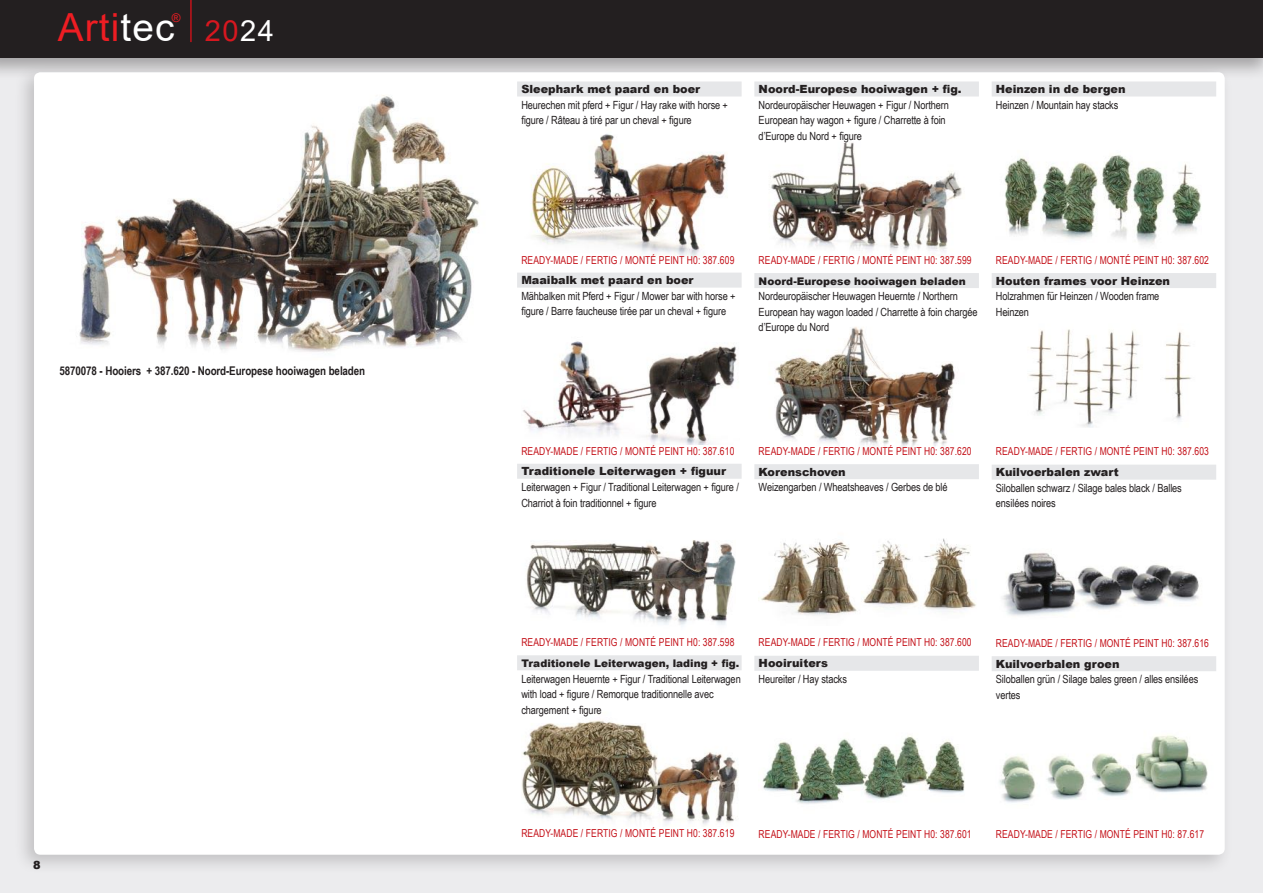
<style>
.page{position:relative;width:1263px;height:893px;background:#fff}
.page>*{position:absolute;margin:0;border:0;box-sizing:border-box;transform-origin:0 0}
.t1{font:38.7px "Arial";letter-spacing:.03em;color:#ee1d23}
.t2{font:29.1px "Arial";color:#d7171f}
.t3{font:700 12px "Arial Narrow";letter-spacing:-.01em;color:#231f20}
.t4{font:12px "Arial";color:#ee1d23}
.t5{font:11.25px/15.6px "Arial Narrow";letter-spacing:-.01em;color:#231f20}
.t6{font:900 11.25px "Arial";color:#231f20}
.t7{font:10.95px "Arial Narrow";letter-spacing:.01em;color:#c4121a;scale:.95 1}
.t8{font:900 10.5px "Arial";color:#231f20}
.s1{color:#fff}
</style>
<div class="page">
<div style="left:0;top:40px;width:1263px;height:853px;background:#ececee"></div>
<div style="left:0;top:0;width:1263px;height:80px;background:#231f20;opacity:.36"></div>
<div style="left:0;top:0;width:1263px;height:57px;background:#231f20"></div>
<hr style="left:190px;top:0;width:2px;height:42px;background:#c4121a">
<div style="left:14px;top:64px;width:1219px;height:811px;background:#231f20;opacity:.21"></div>
<div style="left:34px;top:72px;width:1191px;height:783px;background:#fff;border-radius:6px"></div>
<div style="left:517px;top:81px;width:225px;height:15px;background:#e6e7e9"></div>
<div style="left:517px;top:273px;width:225px;height:15px;background:#e6e7e9"></div>
<div style="left:517px;top:464px;width:225px;height:15px;background:#e6e7e9"></div>
<div style="left:517px;top:655px;width:225px;height:15px;background:#e6e7e9"></div>
<img style="left:530px;top:134px;width:197px;height:124px">
<img style="left:523px;top:341px;width:214px;height:104px">
<img style="left:526px;top:540px;width:209px;height:85px">
<img style="left:522px;top:720px;width:216px;height:105px">
<div style="left:754px;top:81px;width:225px;height:15px;background:#e6e7e9"></div>
<div style="left:754px;top:273px;width:225px;height:15px;background:#e6e7e9"></div>
<div style="left:754px;top:464px;width:225px;height:15px;background:#e6e7e9"></div>
<div style="left:754px;top:656px;width:225px;height:15px;background:#e6e7e9"></div>
<img style="left:770px;top:142px;width:192px;height:110px">
<img style="left:775px;top:326px;width:180px;height:122px">
<img style="left:760px;top:538px;width:216px;height:78px">
<img style="left:762px;top:736px;width:203px;height:68px">
<div style="left:992px;top:81px;width:224px;height:15px;background:#e6e7e9"></div>
<div style="left:992px;top:273px;width:224px;height:15px;background:#e6e7e9"></div>
<div style="left:992px;top:465px;width:224px;height:15px;background:#e6e7e9"></div>
<div style="left:992px;top:656px;width:224px;height:15px;background:#e6e7e9"></div>
<img style="left:1004px;top:155px;width:197px;height:89px">
<img style="left:1028px;top:329px;width:163px;height:98px">
<img style="left:1002px;top:553px;width:197px;height:63px">
<img style="left:999px;top:735px;width:209px;height:68px">
<img style="left:79px;top:95px;width:400px;height:257px">
<p class="t4" style="left:172px;top:10px;width:10px">®</p>
<h1 class="t1" style="left:58px;top:1px;width:118px">Arti<span class="s1">tec</span></h1>
<h2 class="t2" style="left:205px;top:11px;width:71px">20<span class="s1">24</span></h2>
<p class="t3" style="left:60px;top:362px;width:307px">5870078 - Hooiers + 387.620 - Noord-Europese hooiwagen beladen</p>
<p class="t6" style="left:33px;top:857px;width:9px">8</p>
<p class="t6" style="left:521px;top:81px;width:180px">Sleephark met paard en boer</p>
<p class="t5" style="left:521px;top:97px;width:208px">Heurechen mit pferd + Figur / Hay rake with horse + figure / Râteau à tiré par un cheval + figure</p>
<p class="t6" style="left:759px;top:81px;width:204px">Noord-Europese hooiwagen + fig.</p>
<p class="t5" style="left:759px;top:97px;width:192px">Nordeuropäischer Heuwagen + Figur / Northern<br>European hay wagon + figure / Charrette à foin d’Europe du Nord + figure</p>
<p class="t6" style="left:996px;top:81px;width:131px">Heinzen in de bergen</p>
<p class="t5" style="left:996px;top:97px;width:124px">Heinzen / Mountain hay stacks</p>
<p class="t7" style="left:521px;top:252px;width:226px">READY-MADE / FERTIG / MONTÉ PEINT H0: 387.609</p>
<p class="t6" style="left:521px;top:272px;width:174px">Maaibalk met paard en boer</p>
<p class="t5" style="left:521px;top:288px;width:216px">Mähbalken mit Pferd + Figur / Mower bar with horse + figure / Barre faucheuse tirée par un cheval + figure</p>
<p class="t7" style="left:759px;top:252px;width:226px">READY-MADE / FERTIG / MONTÉ PEINT H0: 387.599</p>
<p class="t8" style="left:759px;top:273px;width:209px">Noord-Europese hooiwagen beladen</p>
<p class="t5" style="left:759px;top:288px;width:220px">Nordeuropäischer Heuwagen Heuernte / Northern<br>European hay wagon loaded / Charrette à foin chargée d’Europe du Nord</p>
<p class="t7" style="left:996px;top:252px;width:226px">READY-MADE / FERTIG / MONTÉ PEINT H0: 387.602</p>
<p class="t6" style="left:996px;top:272px;width:176px">Houten frames voor Heinzen</p>
<p class="t5" style="left:996px;top:288px;width:165px">Holzrahmen für Heinzen / Wooden frame<br>Heinzen</p>
<p class="t7" style="left:521px;top:443px;width:226px">READY-MADE / FERTIG / MONTÉ PEINT H0: 387.610</p>
<p class="t6" style="left:521px;top:463px;width:206px">Traditionele Leiterwagen + figuur</p>
<p class="t5" style="left:521px;top:479px;width:219px">Leiterwagen + Figur / Traditional Leiterwagen + figure /<br>Charriot à foin traditionnel + figure</p>
<p class="t7" style="left:759px;top:443px;width:226px">READY-MADE / FERTIG / MONTÉ PEINT H0: 387.620</p>
<p class="t6" style="left:759px;top:464px;width:89px">Korenschoven</p>
<p class="t5" style="left:759px;top:479px;width:190px">Weizengarben / Wheatsheaves / Gerbes de blé</p>
<p class="t7" style="left:996px;top:443px;width:226px">READY-MADE / FERTIG / MONTÉ PEINT H0: 387.603</p>
<p class="t6" style="left:996px;top:464px;width:124px">Kuilvoerbalen zwart</p>
<p class="t5" style="left:996px;top:480px;width:187px">Siloballen schwarz / Silage bales black / Balles ensilées noires</p>
<p class="t7" style="left:521px;top:634px;width:226px">READY-MADE / FERTIG / MONTÉ PEINT H0: 387.598</p>
<p class="t8" style="left:521px;top:655px;width:219px">Traditionele Leiterwagen, lading + fig.</p>
<p class="t5" style="left:521px;top:670px;width:221px">Leiterwagen Heuernte + Figur / Traditional Leiterwagen with load + figure / Remorque traditionnelle avec chargement + figure</p>
<p class="t7" style="left:759px;top:634px;width:226px">READY-MADE / FERTIG / MONTÉ PEINT H0: 387.600</p>
<p class="t6" style="left:759px;top:655px;width:71px">Hooiruiters</p>
<p class="t5" style="left:759px;top:671px;width:90px">Heureiter / Hay stacks</p>
<p class="t7" style="left:996px;top:635px;width:226px">READY-MADE / FERTIG / MONTÉ PEINT H0: 387.616</p>
<p class="t6" style="left:996px;top:656px;width:125px">Kuilvoerbalen groen</p>
<p class="t5" style="left:996px;top:671px;width:204px">Siloballen grün / Silage bales green / alles ensilées vertes</p>
<p class="t7" style="left:521px;top:826px;width:226px">READY-MADE / FERTIG / MONTÉ PEINT H0: 387.619</p>
<p class="t7" style="left:759px;top:826px;width:226px">READY-MADE / FERTIG / MONTÉ PEINT H0: 387.601</p>
<p class="t7" style="left:996px;top:826px;width:221px">READY-MADE / FERTIG / MONTÉ PEINT H0: 87.617</p>
</div>
